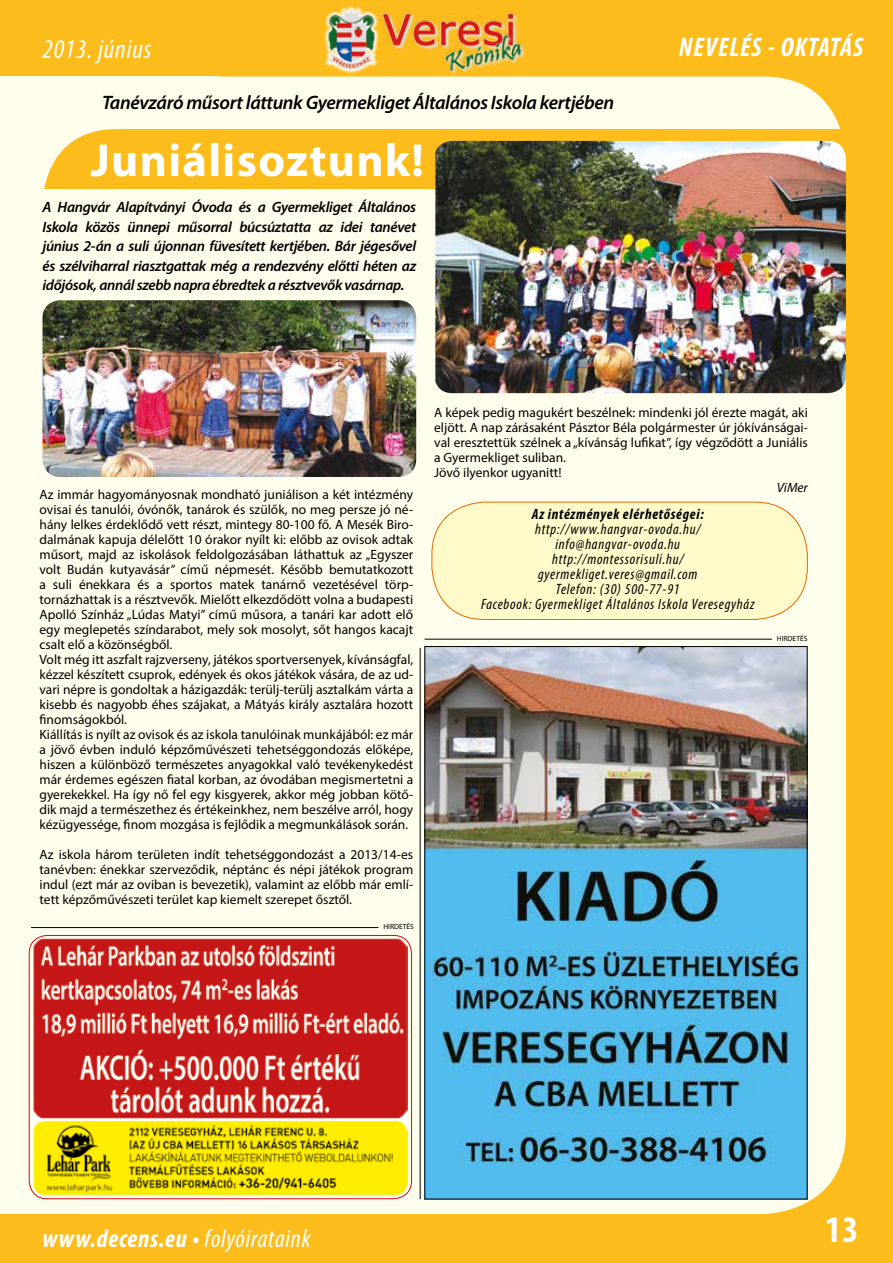
<style>
.page{position:relative;width:893px;height:1263px;background:#fcbd1c}
.page>*{position:absolute;margin:0;border:0;box-sizing:border-box;transform-origin:0 0}
.t1{font:700 46.5px "Myriad Pro";letter-spacing:.03em;color:#fff}
.t2{font:700 condensed 37.5px "Myriad Pro";color:#fff}
.t3{font:italic 700 condensed 27px "Myriad Pro";letter-spacing:.04em;color:#fff}
.t4{font:italic condensed 27px "Myriad Pro";letter-spacing:.03em;color:#fff}
.t5{font:italic 700 condensed 25.5px "Myriad Pro";letter-spacing:.03em;color:#fff}
.t6{font:italic 600 19.5px "Myriad Pro";letter-spacing:-.02em;color:#000}
.t7{font:italic 600 15px/19.5px "Myriad Pro";letter-spacing:-.02em;color:#000;text-align:justify}
.t8{font:italic condensed 15px/15px "Myriad Pro";letter-spacing:.05em;color:#000;text-align:center}
.t9{font:italic 700 condensed 15px "Myriad Pro";letter-spacing:.05em;color:#000}
.t10{font:13.5px/15px "Myriad Pro";color:#000}
.t11{font:italic 13.5px "Myriad Pro";color:#000}
.t12{font:7.5px "Myriad Pro";color:#000}
.s1{font-weight:400}
</style>
<div class="page">
<div style="left:0;top:77px;width:846px;height:1137px;background:#fffdec;border-radius:83px"></div>
<div style="left:0;top:77px;width:219px;height:1137px;background:#fffdec"></div>
<img style="left:325px;top:6px;width:201px;height:68px">
<div style="left:125px;top:129px;width:738px;height:171px;background:#fcbd1c"></div>
<div style="left:43px;top:129px;width:195px;height:171px;background:#fcbd1c;border-radius:74px"></div>
<div style="left:18px;top:190px;width:828px;height:128px;background:#fffdec"></div>
<img style="left:43px;top:300px;width:373px;height:177px">
<img style="left:435px;top:141px;width:411px;height:252px">
<hr style="left:425px;top:639px;width:347px;height:1px;background:#000">
<hr style="left:31px;top:927px;width:347px;height:1px;background:#000">
<hr style="left:420px;top:648px;width:1px;height:551px;background:#000">
<img style="left:427px;top:648px;width:378px;height:549px">
<img style="left:33px;top:938px;width:375px;height:258px">
<div style="left:29px;top:935px;width:383px;height:264px;border:1px solid #d40915;border-radius:18px"></div>
<div style="left:432px;top:502px;width:375px;height:117px;background:#fffac9;border-radius:53px"></div>
<div style="left:432px;top:502px;width:375px;height:118px;border:1px solid #e16a03;border-radius:53px"></div>
<h3 class="t4" style="left:43px;top:33px;width:110px">2013. június</h3>
<h3 class="t6" style="left:102px;top:90px;width:514px">Tanévzáró műsort láttunk Gyermekliget Általános Iskola kertjében</h3>
<h1 class="t1" style="left:91px;top:130px;width:335px">Juniálisoztunk!</h1>
<p class="t7" style="left:43px;top:197px;width:375px">A Hangvár Alapítványi Óvoda és a Gyermekliget Általános Iskola közös ünnepi műsorral búcsúztatta az idei tanévet június 2-án a suli újonnan füvesített kertjében. Bár jégesővel és szélviharral riasztgattak még a rendezvény előtti héten az időjósok, annál szebb napra ébredtek a résztvevők vasárnap.</p>
<h3 class="t3" style="left:679px;top:30px;width:186px">NEVELÉS - OKTATÁS</h3>
<p class="t10" style="left:40px;top:486px;width:375px">Az immár hagyományosnak mondható juniálison a két intézmény ovisai és tanulói, óvónők, tanárok és szülők, no meg persze jó né&shy;hány lelkes érdeklődő vett részt, mintegy 80-100 fő. A Mesék Biro&shy;dalmának kapuja délelőtt 10 órakor nyílt ki: előbb az ovisok adtak műsort, majd az iskolások feldolgozásában láthattuk az „Egyszer volt Budán kutyavásár” című népmesét. Később bemutatkozott a suli énekkara és a sportos matek tanárnő vezetésével törp&shy;tornázhattak is a résztvevők. Mielőtt elkezdődött volna a budapesti Apolló Színház „Lúdas Matyi” című műsora, a tanári kar adott elő egy meglepetés színdarabot, mely sok mosolyt, sőt hangos kacajt csalt elő a közönségből.<br>Volt még itt aszfalt rajzverseny, játékos sportversenyek, kívánságfal, kézzel készített csuprok, edények és okos játékok vására, de az ud&shy;vari népre is gondoltak a házigazdák: terülj-terülj asztalkám várta a kisebb és nagyobb éhes szájakat, a Mátyás király asztalára hozott finomságokból.<br>Kiállítás is nyílt az ovisok és az iskola tanulóinak munkájából: ez már a jövő évben induló képzőművészeti tehetséggondozás előképe, hiszen a különböző természetes anyagokkal való tevékenykedést már érdemes egészen fiatal korban, az óvodában megismertetni a gyerekekkel. Ha így nő fel egy kisgyerek, akkor még jobban kötő&shy;dik majd a természethez és értékeinkhez, nem beszélve arról, hogy kézügyessége, finom mozgása is fejlődik a megmunkálások során.</p>
<p class="t10" style="left:40px;top:846px;width:375px;text-align:justify">Az iskola három területen indít tehetséggondozást a 2013/14-es tanévben: énekkar szerveződik, néptánc és népi játékok program indul (ezt már az oviban is bevezetik), valamint az előbb már emlí&shy;tett képzőművészeti terület kap kiemelt szerepet ősztől.</p>
<p class="t12" style="left:383px;top:922px;width:32px">HIRDETÉS</p>
<p class="t10" style="left:434px;top:404px;width:375px">A képek pedig magukért beszélnek: mindenki jól érezte magát, aki eljött. A nap zárásaként Pásztor Béla polgármester úr jókívánságai&shy;val eresztettük szélnek a „kívánság lufikat”, így végződött a Juniális a Gyermekliget suliban.<br>Jövő ilyenkor ugyanitt!</p>
<p class="t11" style="left:777px;top:479px;width:33px">ViMer</p>
<p class="t9" style="left:532px;top:505px;width:174px">Az intézmények elérhetőségei:</p>
<p class="t8" style="left:481px;top:522px;width:275px">http://www.hangvar-ovoda.hu/ info@hangvar-ovoda.hu<br>http://montessorisuli.hu/ gyermekliget.veres@gmail.com<br>Telefon: (30) 500-77-91<br>Facebook: Gyermekliget Általános Iskola Veresegyház</p>
<p class="t12" style="left:777px;top:634px;width:32px">HIRDETÉS</p>
<h3 class="t5" style="left:43px;top:1222px;width:269px">www.decens.eu • <span class="s1">folyóirataink</span></h3>
<h2 class="t2" style="left:825px;top:1206px;width:35px">13</h2>
</div>
